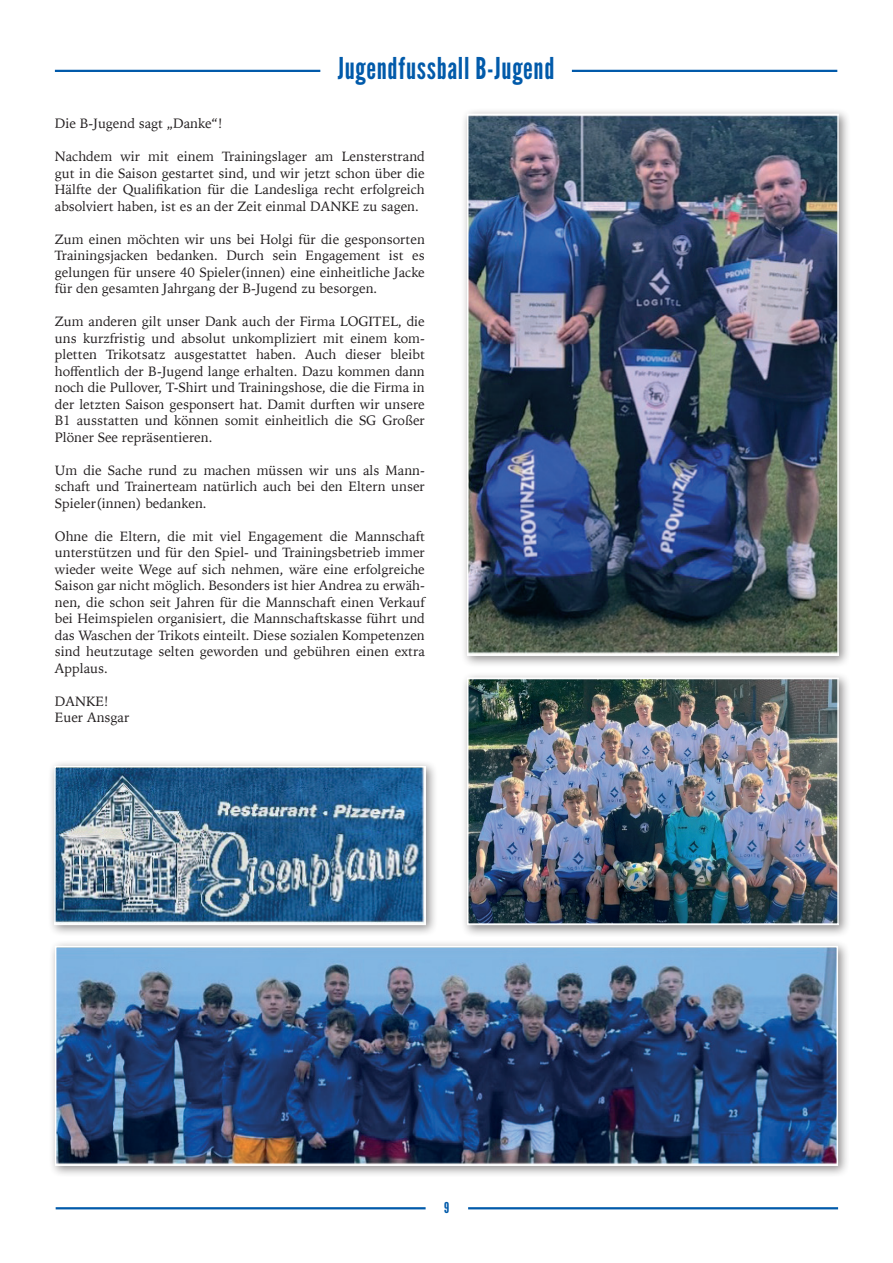
<style>
.page{position:relative;width:893px;height:1263px;background:#fff}
.page>*{position:absolute;margin:0;border:0;box-sizing:border-box;transform-origin:0 0}
.t1{font:30px "League Gothic";letter-spacing:.025em;color:#015aaa}
.t2{font:15px "League Gothic";color:#015aaa}
.t3{font:13.5px/16.5px "Iowan Old Style";color:#231f20;text-align:justify}
</style>
<div class="page">
<hr style="left:56px;top:1207px;width:370px;height:2px;background:#015aaa">
<hr style="left:468px;top:1207px;width:370px;height:2px;background:#015aaa">
<hr style="left:55px;top:70px;width:265px;height:2px;background:#015aaa">
<hr style="left:572px;top:70px;width:265px;height:2px;background:#015aaa">
<div style="left:49px;top:940px;width:801px;height:238px;background:#231f20;opacity:.5"></div>
<img style="left:58px;top:949px;width:777px;height:214px">
<div style="left:55px;top:946px;width:783px;height:220px;border:2px solid #fff"></div>
<div style="left:48px;top:760px;width:390px;height:177px;background:#231f20;opacity:.5"></div>
<img style="left:57px;top:769px;width:366px;height:153px">
<div style="left:54px;top:766px;width:372px;height:159px;border:2px solid #fff"></div>
<div style="left:461px;top:671px;width:390px;height:266px;background:#231f20;opacity:.5"></div>
<img style="left:470px;top:680px;width:366px;height:242px">
<div style="left:467px;top:677px;width:372px;height:248px;border:2px solid #fff"></div>
<div style="left:461px;top:108px;width:390px;height:560px;background:#231f20;opacity:.5"></div>
<img style="left:470px;top:117px;width:366px;height:536px">
<div style="left:467px;top:114px;width:372px;height:542px;border:2px solid #fff"></div>
<h1 class="t1" style="left:338px;top:51px;width:218px">Jugendfussball B-Jugend</h1>
<p class="t3" style="left:55px;top:115px;width:169px">Die B-Jugend sagt „Danke“!</p>
<p class="t3" style="left:55px;top:148px;width:371px">Nachdem wir mit einem Trainingslager am Lensterstrand gut in die Saison gestartet sind, und wir jetzt schon über die Hälfte der Qualifikation für die Landesliga recht erfolgreich absolviert haben, ist es an der Zeit einmal DANKE zu sagen.</p>
<p class="t3" style="left:55px;top:230px;width:371px">Zum einen möchten wir uns bei Holgi für die gesponsorten Trainingsjacken bedanken. Durch sein Engagement ist es gelungen für unsere 40 Spieler(innen) eine einheitliche Jacke für den gesamten Jahrgang der B-Jugend zu besorgen.</p>
<p class="t3" style="left:55px;top:313px;width:371px">Zum anderen gilt unser Dank auch der Firma LOGITEL, die uns kurzfristig und absolut unkompliziert mit einem kom&shy;pletten Trikotsatz ausgestattet haben. Auch dieser bleibt hoffentlich der B-Jugend lange erhalten. Dazu kommen dann noch die Pullover, T-Shirt und Trainingshose, die die Firma in der letzten Saison gesponsert hat. Damit durften wir unsere B1 ausstatten und können somit einheitlich die SG Großer Plöner See repräsentieren.</p>
<p class="t3" style="left:55px;top:461px;width:371px">Um die Sache rund zu machen müssen wir uns als Mann&shy;schaft und Trainerteam natürlich auch bei den Eltern unser Spieler(innen) bedanken.</p>
<p class="t3" style="left:55px;top:527px;width:371px">Ohne die Eltern, die mit viel Engagement die Mannschaft unterstützen und für den Spiel- und Trainingsbetrieb immer wieder weite Wege auf sich nehmen, wäre eine erfolgreiche Saison gar nicht möglich. Besonders ist hier Andrea zu erwäh&shy;nen, die schon seit Jahren für die Mannschaft einen Verkauf bei Heimspielen organisiert, die Mannschaftskasse führt und das Waschen der Trikots einteilt. Diese sozialen Kompetenzen sind heutzutage selten geworden und gebühren einen extra Applaus.</p>
<p class="t3" style="left:55px;top:692px;width:76px">DANKE!<br>Euer Ansgar</p>
<p class="t2" style="left:444px;top:1199px;width:7px">9</p>
</div>
